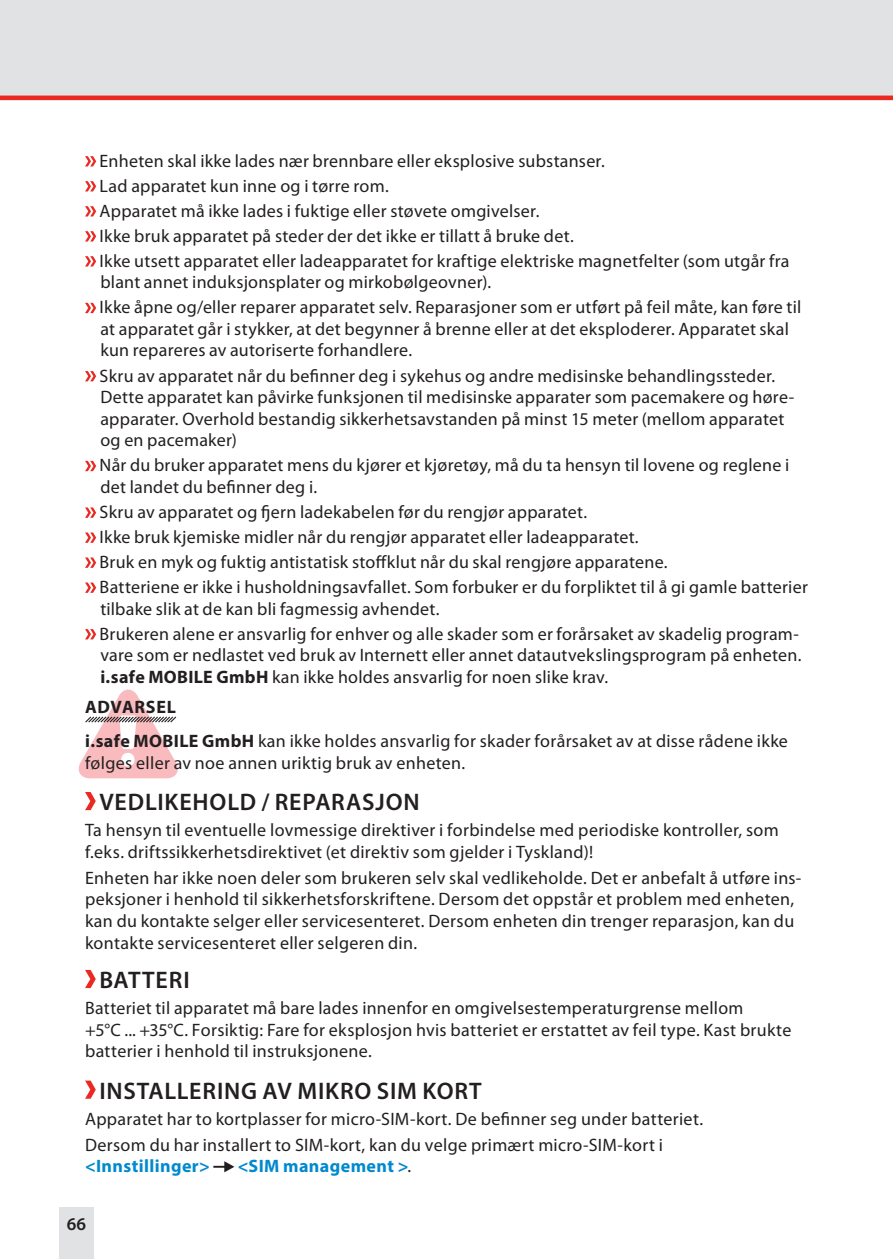
<style>
.page{position:relative;width:893px;height:1259px;background:#fff}
.page>*{position:absolute;margin:0;border:0;box-sizing:border-box;transform-origin:0 0}
.t1{font:600 24px "Myriad Pro";letter-spacing:.035em;color:#231f20}
.t2{font:18px/21.6px "Myriad Pro";letter-spacing:.015em;color:#231f20}
.t3{font:700 18px "Myriad Pro";letter-spacing:.02em;color:#0089cf}
.t4{font:600 18px "Myriad Pro";color:#231f20}
.s1{font-weight:700}
.s2{font-weight:400;color:#231f20}
</style>
<div class="page">
<div style="left:60px;top:1208px;width:34px;height:51px;background:#e1e2e4"></div>
<div style="left:0;top:0;width:893px;height:101px;background:#e1e2e4"></div>
<hr style="left:0;top:96px;width:893px;height:4px;background:#ea2922">
<svg style="left:79px;top:689px;width:99px;height:89px"></svg>
<svg style="left:85px;top:156px;width:11px;height:10px"></svg>
<svg style="left:85px;top:181px;width:11px;height:10px"></svg>
<svg style="left:85px;top:206px;width:11px;height:10px"></svg>
<svg style="left:85px;top:231px;width:11px;height:10px"></svg>
<svg style="left:85px;top:256px;width:11px;height:10px"></svg>
<svg style="left:85px;top:303px;width:11px;height:10px"></svg>
<svg style="left:85px;top:371px;width:11px;height:10px"></svg>
<svg style="left:85px;top:461px;width:11px;height:10px"></svg>
<svg style="left:85px;top:507px;width:11px;height:11px"></svg>
<svg style="left:85px;top:532px;width:11px;height:11px"></svg>
<svg style="left:85px;top:557px;width:11px;height:11px"></svg>
<svg style="left:85px;top:582px;width:11px;height:11px"></svg>
<svg style="left:85px;top:629px;width:11px;height:10px"></svg>
<svg style="left:85px;top:792px;width:11px;height:18px"></svg>
<svg style="left:85px;top:970px;width:11px;height:18px"></svg>
<svg style="left:85px;top:1080px;width:11px;height:18px"></svg>
<svg style="left:213px;top:1161px;width:21px;height:11px"></svg>
<p class="t2" style="left:100px;top:148px;width:691px;line-height:24.9px">Enheten skal ikke lades nær brennbare eller eksplosive substanser.<br>Lad apparatet kun inne og i tørre rom.<br>Apparatet må ikke lades i fuktige eller støvete omgivelser.<br>Ikke bruk apparatet på steder der det ikke er tillatt å bruke det.<br>Ikke utsett apparatet eller ladeapparatet for kraftige elektriske magnetfelter (som utgår fra</p>
<p class="t2" style="left:100px;top:269px;width:703px;line-height:24.9px">blant annet induksjonsplater og mirkobølgeovner).<br>Ikke åpne og/eller reparer apparatet selv. Reparasjoner som er utført på feil måte, kan føre til</p>
<p class="t2" style="left:100px;top:318px;width:690px">at apparatet går i stykker, at det begynner å brenne eller at det eksploderer. Apparatet skal kun repareres av autoriserte forhandlere.</p>
<p class="t2" style="left:100px;top:364px;width:696px">Skru av apparatet når du befinner deg i sykehus og andre medisinske behandlingssteder.<br>Dette apparatet kan påvirke funksjonen til medisinske apparater som pacemakere og høre&shy;apparater. Overhold bestandig sikkerhetsavstanden på minst 15 meter (mellom apparatet og en pacemaker)</p>
<p class="t2" style="left:100px;top:454px;width:691px">Når du bruker apparatet mens du kjører et kjøretøy, må du ta hensyn til lovene og reglene i det landet du befinner deg i.</p>
<p class="t2" style="left:100px;top:499px;width:710px;line-height:24.9px">Skru av apparatet og fjern ladekabelen før du rengjør apparatet.<br>Ikke bruk kjemiske midler når du rengjør apparatet eller ladeapparatet.<br>Bruk en myk og fuktig antistatisk stoffklut når du skal rengjøre apparatene.<br>Batteriene er ikke i husholdningsavfallet. Som forbuker er du forpliktet til å gi gamle batterier</p>
<p class="t2" style="left:100px;top:596px;width:701px;line-height:24.9px">tilbake slik at de kan bli fagmessig avhendet.<br>Brukeren alene er ansvarlig for enhver og alle skader som er forårsaket av skadelig program-</p>
<p class="t2" style="left:100px;top:644px;width:703px">vare som er nedlastet ved bruk av Internett eller annet datautvekslingsprogram på enheten. <span class="s1">i.safe MOBILE GmbH</span> kan ikke holdes ansvarlig for noen slike krav.</p>
<p class="t2" style="left:85px;top:689px;width:704px;line-height:34.5px"><span class="s1">ADVARSEL<br>i.safe MOBILE GmbH</span> kan ikke holdes ansvarlig for skader forårsaket av at disse rådene ikke</p>
<p class="t2" style="left:85px;top:752px;width:382px">følges eller av noe annen uriktig bruk av enheten.</p>
<h1 class="t1" style="left:99px;top:787px;width:322px">VEDLIKEHOLD / REPARASJON</h1>
<p class="t2" style="left:85px;top:819px;width:695px">Ta hensyn til eventuelle lovmessige direktiver i forbindelse med periodiske kontroller, som f.eks. driftssikkerhetsdirektivet (et direktiv som gjelder i Tyskland)!</p>
<p class="t2" style="left:85px;top:866px;width:718px">Enheten har ikke noen deler som brukeren selv skal vedlikeholde. Det er anbefalt å utføre ins&shy;peksjoner i henhold til sikkerhetsforskriftene. Dersom det oppstår et problem med enheten, kan du kontakte selger eller servicesenteret. Dersom enheten din trenger reparasjon, kan du kontakte servicesenteret eller selgeren din.</p>
<h1 class="t1" style="left:99px;top:965px;width:92px">BATTERI</h1>
<p class="t2" style="left:85px;top:997px;width:708px">Batteriet til apparatet må bare lades innenfor en omgivelsestemperaturgrense mellom<br>+5°C ... +35°C. Forsiktig: Fare for eksplosjon hvis batteriet er erstattet av feil type. Kast brukte batterier i henhold til instruksjonene.</p>
<h1 class="t1" style="left:99px;top:1075px;width:384px">INSTALLERING AV MIKRO SIM KORT</h1>
<p class="t2" style="left:85px;top:1105px;width:620px;line-height:25.8px">Apparatet har to kortplasser for micro-SIM-kort. De befinner seg under batteriet.<br>Dersom du har installert to SIM-kort, kan du velge primært micro-SIM-kort i</p>
<p class="t3" style="left:85px;top:1154px;width:126px">&lt;Innstillinger&gt;</p>
<p class="t3" style="left:238px;top:1154px;width:175px">&lt;SIM management &gt;<span class="s2">.</span></p>
<p class="t4" style="left:67px;top:1212px;width:21px">66</p>
</div>
